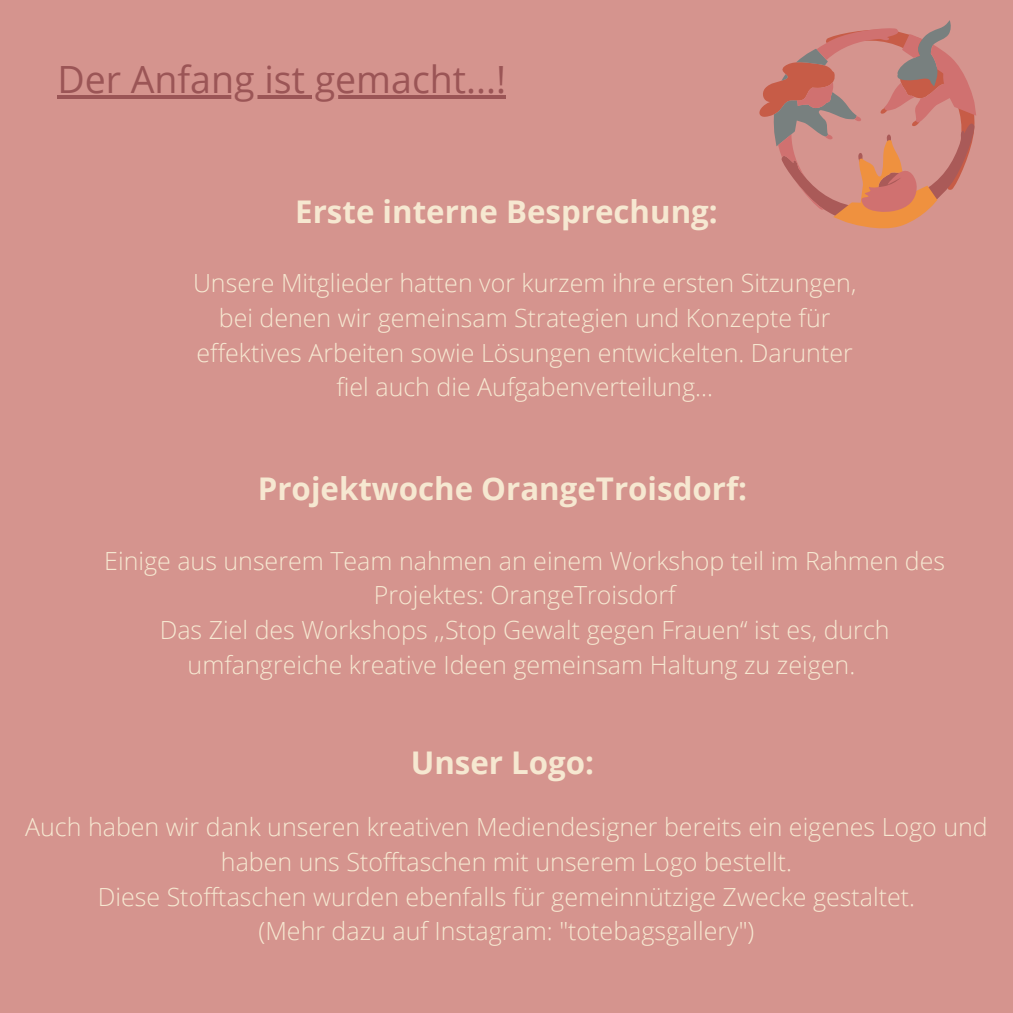
<style>
.page{position:relative;width:1013px;height:1013px;background:#fff}
.page>*{position:absolute;margin:0;border:0;box-sizing:border-box;transform-origin:0 0}
.t1{font:37.5px "Open Sans";color:#9b5556}
.t2{font:700 31.25px "Open Sans";color:#f6e8d1}
.t3{font:300 25px/34.8px "Open Sans";color:#f6e8d1;text-align:center}
</style>
<div class="page">
<div style="left:0;top:0;width:1012px;height:1012px;background:#d5948e"></div>
<svg style="left:759px;top:20px;width:217px;height:208px"></svg>
<hr style="left:57px;top:95px;width:449px;height:3px;background:#9b5556">
<p class="t1" style="left:57px;top:53px;width:450px">Der Anfang ist gemacht...!</p>
<p class="t2" style="left:295px;top:189px;width:424px">Erste interne Besprechung:</p>
<p class="t3" style="left:193px;top:265px;width:665px">Unsere Mitglieder hatten vor kurzem ihre ersten Sitzungen, bei denen wir gemeinsam Strategien und Konzepte für effektives Arbeiten sowie Lösungen entwickelten. Darunter fiel auch die Aufgabenverteilung...</p>
<p class="t2" style="left:258px;top:467px;width:490px">Projektwoche OrangeTroisdorf:</p>
<p class="t3" style="left:104px;top:542px;width:842px">Einige aus unserem Team nahmen an einem Workshop teil im Rahmen des<br>Projektes: OrangeTroisdorf</p>
<p class="t3" style="left:160px;top:612px;width:731px">Das Ziel des Workshops ,,Stop Gewalt gegen Frauen“ ist es, durch umfangreiche kreative Ideen gemeinsam Haltung zu zeigen.</p>
<p class="t2" style="left:411px;top:741px;width:185px">Unser Logo:</p>
<p class="t3" style="left:25px;top:809px;width:964px">Auch haben wir dank unseren kreativen Mediendesigner bereits ein eigenes Logo und haben uns Stofftaschen mit unserem Logo bestellt.</p>
<p class="t3" style="left:98px;top:878px;width:818px">Diese Stofftaschen wurden ebenfalls für gemeinnützige Zwecke gestaltet.</p>
<p class="t3" style="left:258px;top:913px;width:497px">(Mehr dazu auf Instagram: "totebagsgallery")</p>
</div>
